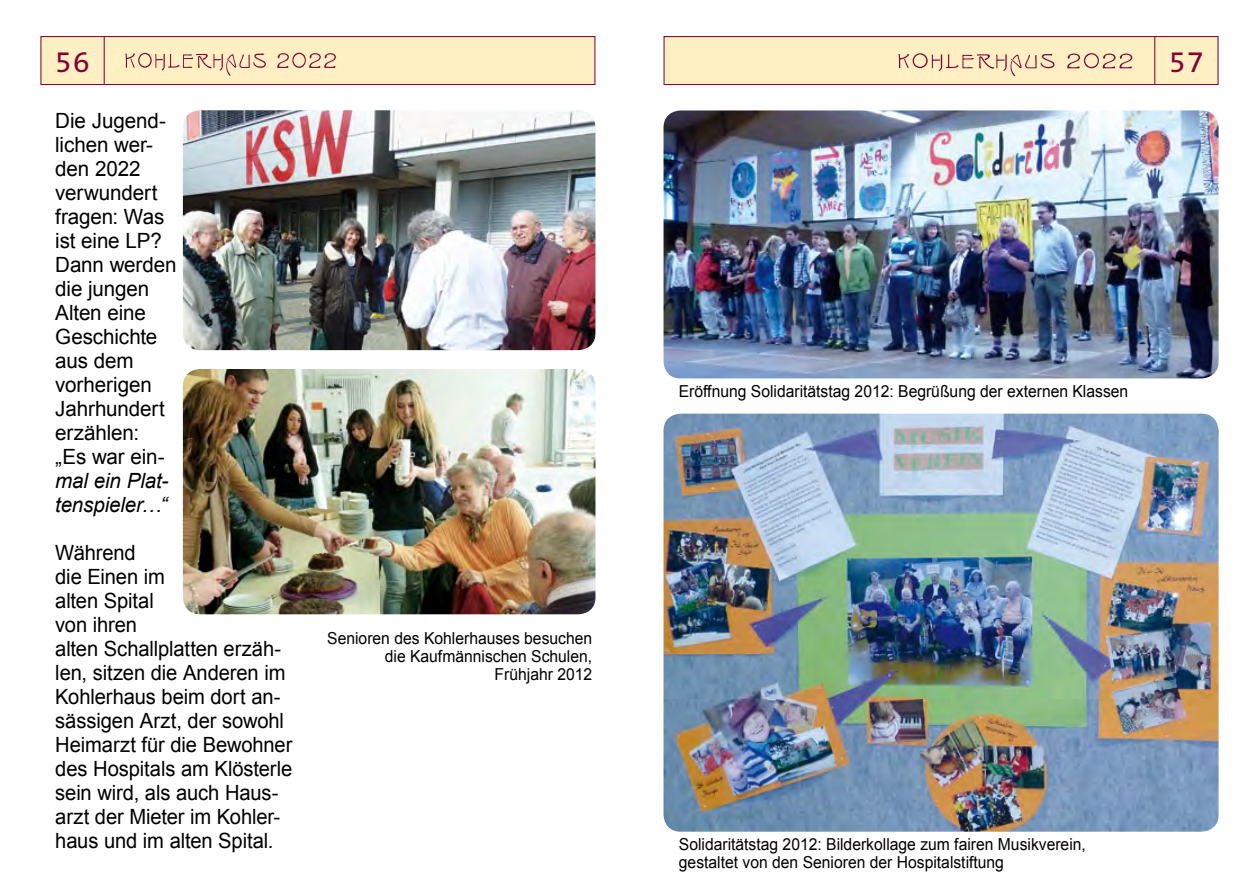
<style>
.page{position:relative;width:1259px;height:893px;background:#fff}
.page>*{position:absolute;margin:0;border:0;box-sizing:border-box;transform-origin:0 0}
.t1{font:30px "The Sans B5 Plain";color:#860037}
.t2{font:21px/24px "Arial";letter-spacing:-.005em;color:#000;scale:.96 1}
.t3{font:21px/24px "Arial";letter-spacing:-.005em;color:#000}
.t4{font:italic 21px/24px "Arial";letter-spacing:-.01em;color:#000}
.t5{font:16.5px/18px "Arial";color:#000;text-align:right;scale:.95 1}
</style>
<div class="page">
<div style="left:40px;top:36px;width:555px;height:49px;background:#fff0c3;border:1px solid #860037"></div>
<hr style="left:104px;top:36px;width:1px;height:49px;background:#860037">
<div style="left:663px;top:36px;width:555px;height:49px;background:#fff0c3;border:1px solid #860037"></div>
<hr style="left:1154px;top:36px;width:1px;height:49px;background:#860037">
<img style="left:183px;top:369px;width:412px;height:245px">
<img style="left:183px;top:110px;width:412px;height:240px">
<svg style="left:898px;top:53px;width:234px;height:23px"></svg>
<svg style="left:125px;top:53px;width:211px;height:23px"></svg>
<img style="left:663px;top:110px;width:555px;height:268px">
<img style="left:663px;top:414px;width:555px;height:418px">
<h1 class="t1" style="left:55px;top:46px;width:36px">56</h1>
<h1 class="t1" style="left:1169px;top:46px;width:36px">57</h1>
<p class="t3" style="left:55px;top:108px;width:123px">Die Jugend&shy;lichen wer&shy;den 2022 verwundert fragen: Was ist eine LP?<br>Dann werden die jungen<br>Alten eine<br>Geschichte aus dem vorherigen<br>Jahrhundert erzählen:<br>„Es war ein-</p>
<p class="t4" style="left:55px;top:469px;width:115px">mal ein Plat&shy;tenspieler…“</p>
<p class="t2" style="left:55px;top:540px;width:248px">Während<br>die Einen im<br>alten Spital<br>von ihren<br>alten Schallplatten erzäh&shy;len, sitzen die Anderen im<br>Kohlerhaus beim dort an&shy;sässigen Arzt, der sowohl<br>Heimarzt für die Bewohner des Hospitals am Klösterle sein wird, als auch Haus&shy;arzt der Mieter im Kohler&shy;haus und im alten Spital.</p>
<p class="t5" style="left:679px;top:383px;width:474px">Eröffnung Solidaritätstag 2012: Begrüßung der externen Klassen</p>
<p class="t5" style="left:327px;top:629px;width:280px">Senioren des Kohlerhauses besuchen die Kaufmännischen Schulen,<br>Frühjahr 2012</p>
<p class="t5" style="left:679px;top:836px;width:430px;text-align:left">Solidaritätstag 2012: Bilderkollage zum fairen Musikverein, gestaltet von den Senioren der Hospitalstiftung</p>
</div>
